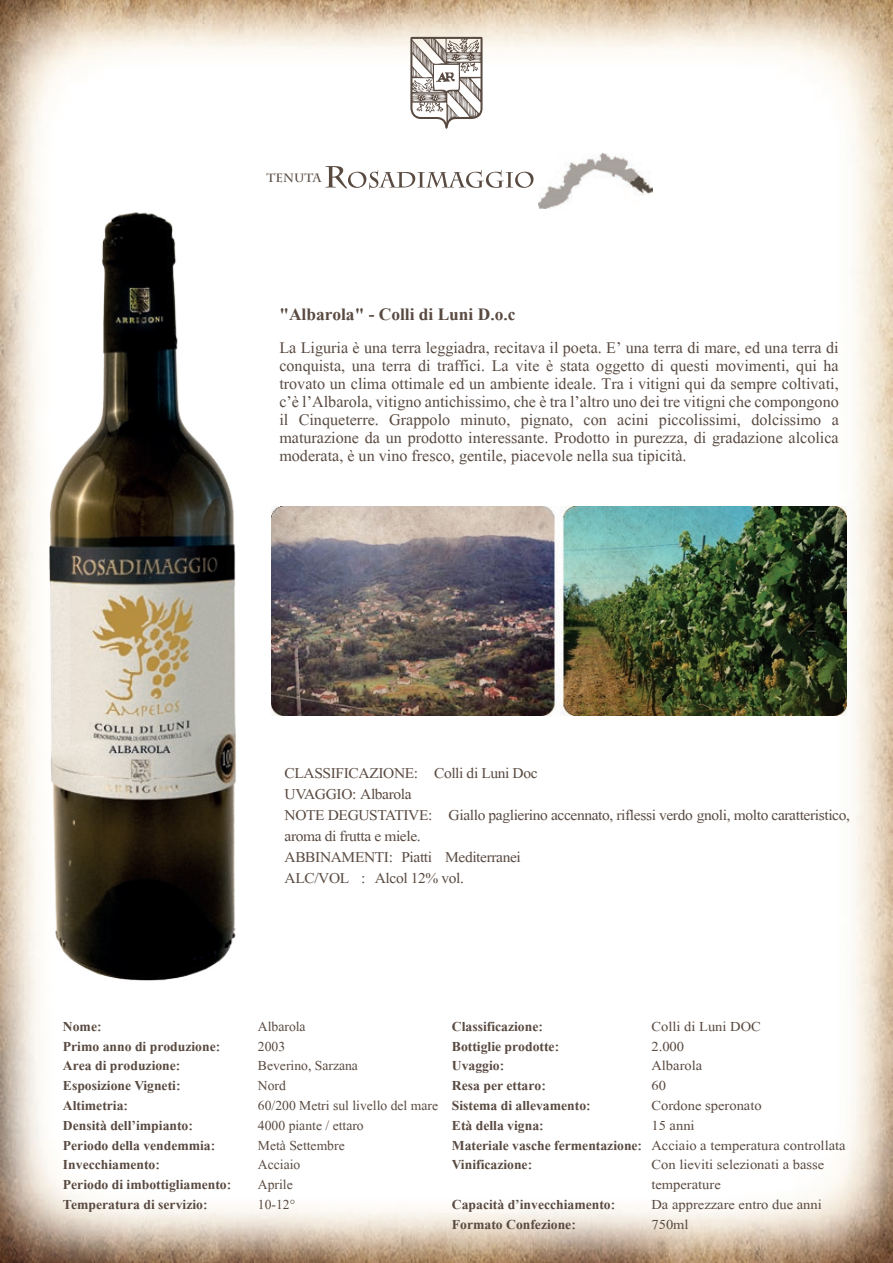
<style>
.page{position:relative;width:893px;height:1263px;background:#fff}
.page>*{position:absolute;margin:0;border:0;box-sizing:border-box;transform-origin:0 0}
.t1{font:700 21px "Shonar Bangla";color:#594a41}
.t2{font:19.5px/18px "Shonar Bangla";color:#594a41;text-align:justify}
.t3{font:18px/21px "Shonar Bangla";letter-spacing:-.02em;color:#594a41;scale:1.04 1}
.t4{font:700 16.5px/19.8px "Shonar Bangla";color:#594a41}
.t5{font:16.5px/19.8px "Shonar Bangla";color:#594a41;scale:1.07 1}
.t6{font:16.5px/19.8px "Shonar Bangla";color:#594a41}
.t7{font:700 12px "Charlemagne Std";color:#594a41}
</style>
<div class="page">
<img style="left:1px;top:0;width:892px;height:1263px">
<svg style="left:410px;top:37px;width:73px;height:92px"></svg>
<svg style="left:429px;top:166px;width:104px;height:24px"></svg>
<img style="left:539px;top:153px;width:114px;height:56px">
<img style="left:429px;top:506px;width:417px;height:209px">
<img style="left:0;top:144px;width:429px;height:872px">
<p class="t7" style="left:267px;top:171px;width:56px">TENUTA</p>
<p class="t1" style="left:279px;top:303px;width:238px">"Albarola" - Colli di Luni D.o.c</p>
<p class="t2" style="left:279px;top:341px;width:561px">La Liguria è una terra leggiadra, recitava il poeta. E’ una terra di mare, ed una terra di conquista, una terra di traffici. La vite è stata oggetto di questi movimenti, qui ha trovato un clima ottimale ed un ambiente ideale. Tra i vitigni qui da sempre coltivati, c’è l’Albarola, vitigno antichissimo, che è tra l’altro uno dei tre vitigni che compongono il Cinqueterre. Grappolo minuto, pignato, con acini piccolissimi, dolcissimo a maturazione da un prodotto interessante. Prodotto in purezza, di gradazione alcolica moderata, è un vino fresco, gentile, piacevole nella sua tipicità.</p>
<p class="t3" style="left:285px;top:764px;width:545px">CLASSIFICAZIONE: Colli di Luni Doc<br>UVAGGIO: Albarola<br>NOTE DEGUSTATIVE: Giallo paglierino accennato, riflessi verdo gnoli, molto caratteristico, aroma di frutta e miele.<br>ABBINAMENTI: Piatti Mediterranei<br>ALC/VOL : Alcol 12% vol.</p>
<p class="t4" style="left:63px;top:1018px;width:170px">Nome:<br>Primo anno di produzione:<br>Area di produzione:<br>Esposizione Vigneti:<br>Altimetria:<br>Densità dell’impianto:<br>Periodo della vendemmia:<br>Invecchiamento:<br>Periodo di imbottigliamento:<br>Temperatura di servizio:</p>
<p class="t6" style="left:258px;top:1018px;width:182px">Albarola<br>2003<br>Beverino, Sarzana<br>Nord<br>60/200 Metri sul livello del mare<br>4000 piante / ettaro<br>Metà Settembre<br>Acciaio<br>Aprile<br>10-12°</p>
<p class="t4" style="left:452px;top:1018px;width:192px">Classificazione:<br>Bottiglie prodotte:<br>Uvaggio:<br>Resa per ettaro:<br>Sistema di allevamento:<br>Età della vigna:<br>Materiale vasche fermentazione:<br>Vinificazione:</p>
<p class="t4" style="left:452px;top:1196px;width:165px">Capacità d’invecchiamento:<br>Formato Confezione:</p>
<p class="t5" style="left:651px;top:1018px;width:183px">Colli di Luni DOC<br>2.000<br>Albarola<br>60<br>Cordone speronato<br>15 anni<br>Acciaio a temperatura controllata<br>Con lieviti selezionati a basse temperature<br>Da apprezzare entro due anni<br>750ml</p>
</div>
